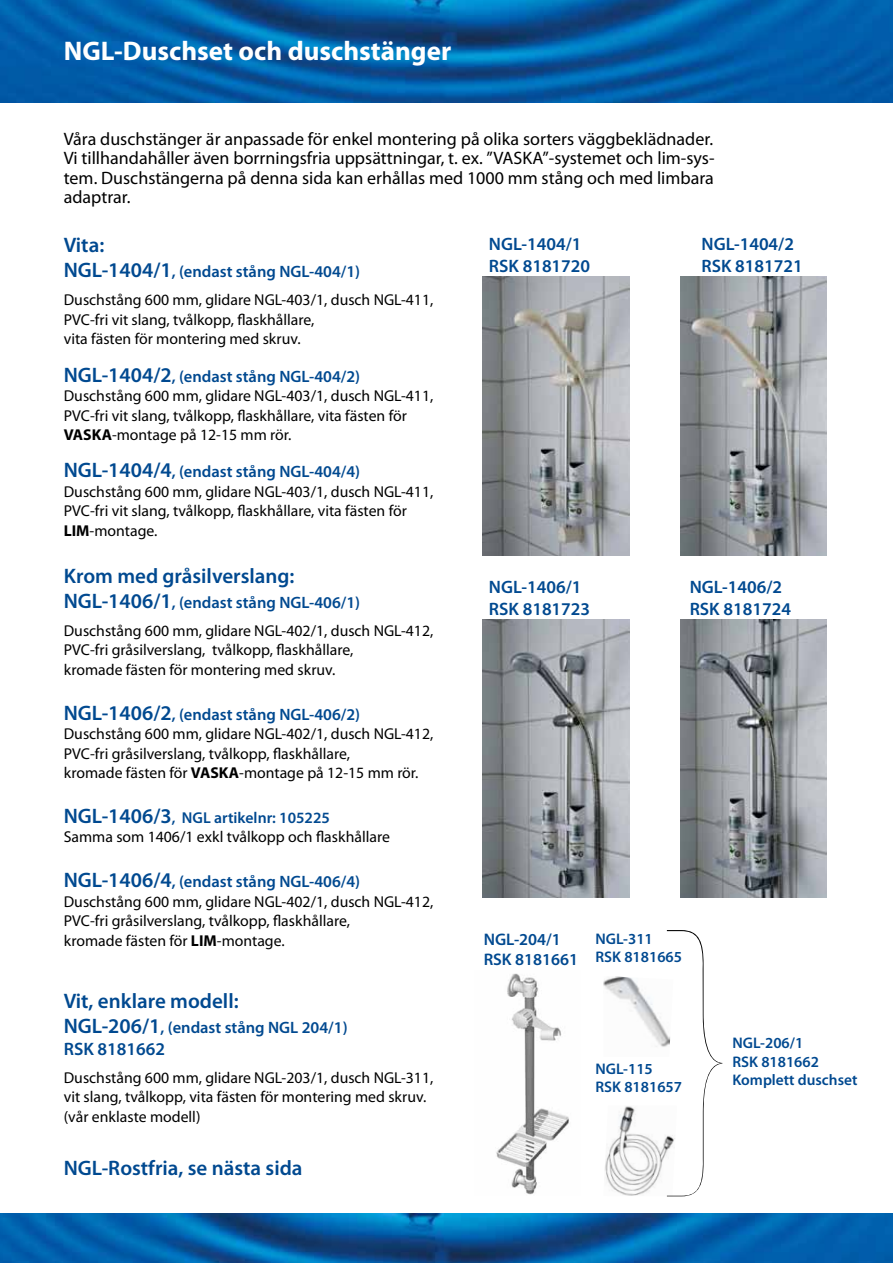
<style>
.page{position:relative;width:893px;height:1263px;background:#fff}
.page>*{position:absolute;margin:0;border:0;box-sizing:border-box;transform-origin:0 0}
.t1{font:700 27px "Myriad Pro";color:#fff}
.t2{font:600 21px "Myriad Pro";color:#004990}
.t3{font:18px/19.5px "Myriad Pro";color:#000;text-align:justify}
.t4{font:600 18px/21.6px "Myriad Pro";color:#004990}
.t5{font:600 16.8px/20.1px "Myriad Pro";color:#004990}
.t6{font:600 16.5px "Myriad Pro";color:#004990}
.t7{font:15.75px/19.5px "Myriad Pro";color:#000}
.t8{font:600 15.45px/18.5px "Myriad Pro";color:#004990}
.s1{font-size:21px}
.s2{font-weight:700}
.s3{font-weight:600;font-size:21px;color:#004990}
.s4{font-weight:600;color:#004990}
</style>
<div class="page">
<img style="left:0;top:0;width:893px;height:102px">
<img style="left:0;top:1213px;width:893px;height:50px">
<img style="left:605px;top:1106px;width:62px;height:90px">
<img style="left:482px;top:277px;width:147px;height:278px">
<img style="left:680px;top:277px;width:147px;height:278px">
<img style="left:496px;top:973px;width:73px;height:222px">
<img style="left:482px;top:619px;width:147px;height:279px">
<img style="left:680px;top:619px;width:147px;height:279px">
<img style="left:603px;top:976px;width:64px;height:71px">
<svg style="left:667px;top:930px;width:55px;height:266px"></svg>
<h1 class="t1" style="left:64px;top:33px;width:389px">NGL-Duschset och duschstänger</h1>
<p class="t3" style="left:64px;top:129px;width:652px">Våra duschstänger är anpassade för enkel montering på olika sorters väggbeklädnader.<br>Vi tillhandahåller även borrningsfria uppsättningar, t. ex. ”VASKA”-systemet och lim-sys&shy;tem. Duschstängerna på denna sida kan erhållas med 1000 mm stång och med limbara adaptrar.</p>
<h2 class="t2" style="left:64px;top:232px;width:42px">Vita:</h2>
<p class="t6" style="left:64px;top:261px;width:298px"><span class="s1">NGL-1404/1</span>, (endast stång NGL-404/1)</p>
<p class="t7" style="left:64px;top:290px;width:371px">Duschstång 600 mm, glidare NGL-403/1, dusch NGL-411,<br>PVC-fri vit slang, tvålkopp, flaskhållare,<br>vita fästen för montering med skruv.</p>
<p class="t6" style="left:64px;top:366px;width:298px"><span class="s1">NGL-1404/2</span>, (endast stång NGL-404/2)</p>
<p class="t7" style="left:64px;top:386px;width:371px">Duschstång 600 mm, glidare NGL-403/1, dusch NGL-411,<br>PVC-fri vit slang, tvålkopp, flaskhållare, vita fästen för<br><span class="s2">VASKA</span>-montage på 12-15 mm rör.</p>
<p class="t6" style="left:64px;top:461px;width:298px"><span class="s1">NGL-1404/4</span>, (endast stång NGL-404/4)</p>
<p class="t7" style="left:64px;top:482px;width:371px">Duschstång 600 mm, glidare NGL-403/1, dusch NGL-411,<br>PVC-fri vit slang, tvålkopp, flaskhållare, vita fästen för<br><span class="s2">LIM</span>-montage.</p>
<h2 class="t2" style="left:64px;top:562px;width:232px">Krom med gråsilverslang:</h2>
<p class="t6" style="left:64px;top:592px;width:298px"><span class="s1">NGL-1406/1</span>, (endast stång NGL-406/1)</p>
<p class="t7" style="left:64px;top:621px;width:371px">Duschstång 600 mm, glidare NGL-402/1, dusch NGL-412,<br>PVC-fri gråsilverslang, tvålkopp, flaskhållare,<br>kromade fästen för montering med skruv.</p>
<p class="t6" style="left:64px;top:704px;width:298px"><span class="s1">NGL-1406/2</span>, (endast stång NGL-406/2)</p>
<p class="t7" style="left:64px;top:724px;width:371px">Duschstång 600 mm, glidare NGL-402/1, dusch NGL-412,<br>PVC-fri gråsilverslang, tvålkopp, flaskhållare,<br>kromade fästen för <span class="s2">VASKA</span>-montage på 12-15 mm rör.</p>
<p class="t7" style="left:64px;top:808px;width:328px"><span class="s3">NGL-1406/3</span><span class="s4">, NGL artikelnr: 105225<br></span>Samma som 1406/1 exkl tvålkopp och flaskhållare</p>
<p class="t6" style="left:64px;top:871px;width:298px"><span class="s1">NGL-1406/4</span>, (endast stång NGL-406/4)</p>
<p class="t7" style="left:64px;top:891px;width:371px">Duschstång 600 mm, glidare NGL-402/1, dusch NGL-412,<br>PVC-fri gråsilverslang, tvålkopp, flaskhållare,<br>kromade fästen för <span class="s2">LIM</span>-montage.</p>
<h2 class="t2" style="left:64px;top:987px;width:176px">Vit, enklare modell:</h2>
<p class="t6" style="left:64px;top:1017px;width:285px"><span class="s1">NGL-206/1</span>, (endast stång NGL 204/1)</p>
<p class="t4" style="left:64px;top:1037px;width:103px">RSK 8181662</p>
<p class="t7" style="left:64px;top:1067px;width:371px">Duschstång 600 mm, glidare NGL-203/1, dusch NGL-311, vit slang, tvålkopp, vita fästen för montering med skruv. (vår enklaste modell)</p>
<h2 class="t2" style="left:64px;top:1154px;width:240px">NGL-Rostfria, se nästa sida</h2>
<p class="t4" style="left:489px;top:233px;width:103px">NGL-1404/1<br>RSK 8181720</p>
<p class="t4" style="left:701px;top:233px;width:103px">NGL-1404/2<br>RSK 8181721</p>
<p class="t4" style="left:489px;top:576px;width:103px">NGL-1406/1<br>RSK 8181723</p>
<p class="t4" style="left:690px;top:576px;width:103px">NGL-1406/2<br>RSK 8181724</p>
<p class="t5" style="left:484px;top:929px;width:96px">NGL-204/1<br>RSK 8181661</p>
<p class="t8" style="left:595px;top:929px;width:88px">NGL-311<br>RSK 8181665</p>
<p class="t8" style="left:595px;top:1059px;width:88px">NGL-115<br>RSK 8181657</p>
<p class="t8" style="left:732px;top:1034px;width:126px">NGL-206/1<br>RSK 8181662<br>Komplett duschset</p>
</div>
